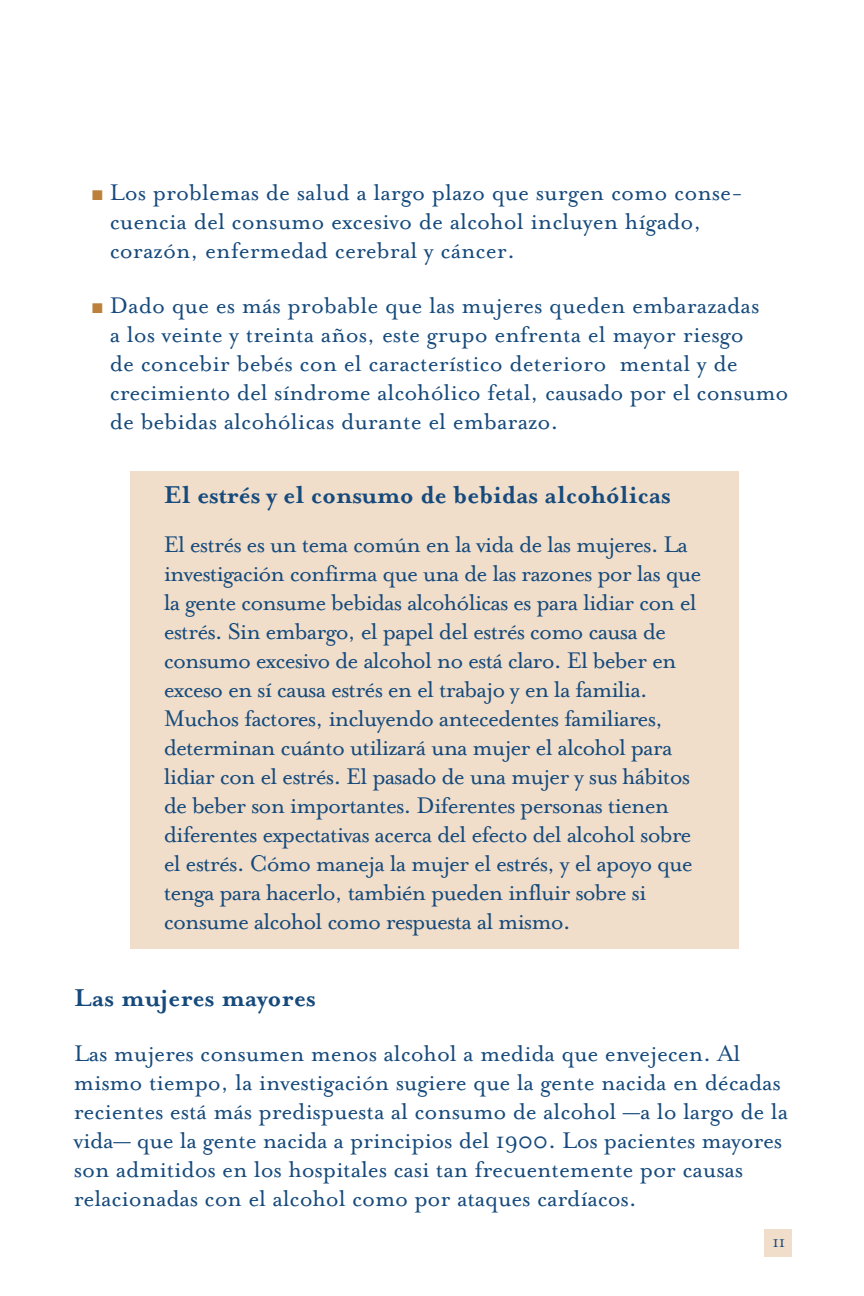
<style>
.page{position:relative;width:864px;height:1296px;background:#fff}
.page>*{position:absolute;margin:0;border:0;box-sizing:border-box;transform-origin:0 0}
.t1{font:700 28px "Mrs Eaves";letter-spacing:-.01em;color:#164a7c}
.t2{font:26px/29px "Mrs Eaves Roman";letter-spacing:-.01em;color:#164a7c}
.t3{font:26px/29px "Mrs Eaves Roman";letter-spacing:-.035em;color:#164a7c}
.t4{font:18px "Mrs Eaves Roman";color:#164a7c}
.s1{color:#bb813b}
</style>
<div class="page">
<div style="left:764px;top:1229px;width:28px;height:28px;background:#f0deca"></div>
<div style="left:130px;top:471px;width:609px;height:478px;background:#f0deca"></div>
<p class="t2" style="left:110px;top:177px;width:635px;text-indent:-18px"><span class="s1">■</span> Los problemas de salud a largo plazo que surgen como conse&shy;cuencia del consumo excesivo de alcohol incluyen hígado, corazón, enfermedad cerebral y cáncer.</p>
<p class="t2" style="left:110px;top:290px;width:680px;text-indent:-18px"><span class="s1">■</span> Dado que es más probable que las mujeres queden embarazadas<br>a los veinte y treinta años, este grupo enfrenta el mayor riesgo<br>de concebir bebés con el característico deterioro mental y de crecimiento del síndrome alcohólico fetal, causado por el consumo de bebidas alcohólicas durante el embarazo.</p>
<h1 class="t1" style="left:164px;top:477px;width:508px">El estrés y el consumo de bebidas alcohólicas</h1>
<p class="t3" style="left:164px;top:529px;width:539px">El estrés es un tema común en la vida de las mujeres. La investigación confirma que una de las razones por las que la gente consume bebidas alcohólicas es para lidiar con el estrés. Sin embargo, el papel del estrés como causa de consumo excesivo de alcohol no está claro. El beber en exceso en sí causa estrés en el trabajo y en la familia.<br>Muchos factores, incluyendo antecedentes familiares, determinan cuánto utilizará una mujer el alcohol para lidiar con el estrés. El pasado de una mujer y sus hábitos de beber son importantes. Diferentes personas tienen diferentes expectativas acerca del efecto del alcohol sobre el estrés. Cómo maneja la mujer el estrés, y el apoyo que tenga para hacerlo, también pueden influir sobre si consume alcohol como respuesta al mismo.</p>
<h1 class="t1" style="left:74px;top:980px;width:243px">Las mujeres mayores</h1>
<p class="t2" style="left:74px;top:1038px;width:716px">Las mujeres consumen menos alcohol a medida que envejecen. Al mismo tiempo, la investigación sugiere que la gente nacida en décadas recientes está más predispuesta al consumo de alcohol —a lo largo de la vida— que la gente nacida a principios del 1900. Los pacientes mayores son admitidos en los hospitales casi tan frecuentemente por causas relacionadas con el alcohol como por ataques cardíacos.</p>
<p class="t4" style="left:772px;top:1230px;width:15px">11</p>
</div>
